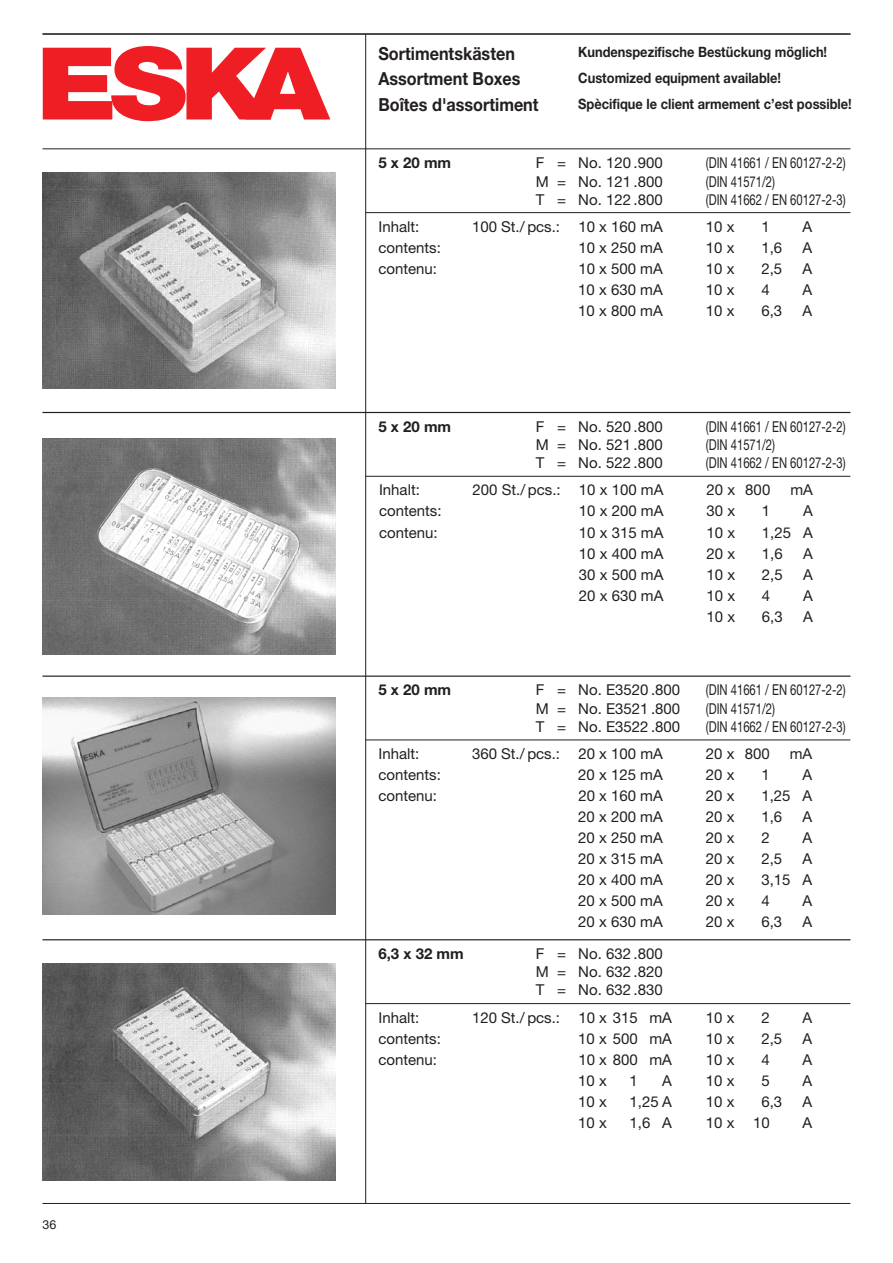
<style>
.page{position:relative;width:893px;height:1263px;background:#fff}
.page>*{position:absolute;margin:0;border:0;box-sizing:border-box;transform-origin:0 0}
.t1{font:900 100.5px "Helvetica Neue";color:#ee1e24;scale:1.15 1}
.t2{font:700 18px/25.5px "Helvetica Neue";color:#231f20;scale:.9 1}
.t3{font:15px/18.1px "Helvetica Neue";color:#231f20;text-align:justify}
.t4{font:15px "Helvetica Neue";color:#231f20;scale:.75 1}
.t5{font:700 15px "Helvetica Neue";letter-spacing:.28em;color:#231f20}
.t6{font:700 14.25px/26.2px "Helvetica Neue";color:#231f20;scale:.9 1}
.t7{font:12.45px "Helvetica Neue";color:#231f20}
</style>
<div class="page">
<hr style="left:43px;top:33px;width:807px;height:2px;background:#231f20">
<hr style="left:43px;top:148px;width:807px;height:1px;background:#231f20">
<hr style="left:365px;top:34px;width:1px;height:1169px;background:#231f20">
<hr style="left:43px;top:412px;width:807px;height:1px;background:#231f20">
<hr style="left:43px;top:675px;width:807px;height:2px;background:#231f20">
<hr style="left:43px;top:939px;width:807px;height:1px;background:#231f20">
<hr style="left:366px;top:212px;width:484px;height:1px;background:#231f20">
<hr style="left:366px;top:476px;width:484px;height:1px;background:#231f20">
<hr style="left:366px;top:739px;width:484px;height:1px;background:#231f20">
<hr style="left:366px;top:1003px;width:484px;height:1px;background:#231f20">
<hr style="left:43px;top:1203px;width:807px;height:1px;background:#231f20">
<img style="left:43px;top:172px;width:293px;height:217px">
<img style="left:43px;top:697px;width:293px;height:217px">
<img style="left:43px;top:438px;width:293px;height:217px">
<img style="left:43px;top:963px;width:293px;height:217px">
<h1 class="t1" style="left:36px;top:48px;width:256px">ESKA</h1>
<p class="t2" style="left:378px;top:42px;width:179px">Sortimentskästen<br>Assortment Boxes<br>Boîtes d'assortiment</p>
<p class="t6" style="left:578px;top:40px;width:305px">Kundenspezifische Bestückung möglich!<br>Customized equipment available!<br>Spècifique le client armement c’est possible!</p>
<p class="t5" style="left:378px;top:158px;width:74px">5x20mm</p>
<p class="t3" style="left:536px;top:155px;width:129px">F = No. 120 .900</p>
<p class="t4" style="left:706px;top:158px;width:188px">(DIN 41661 / EN 60127-2-2)</p>
<p class="t3" style="left:536px;top:174px;width:129px">M = No. 121 .800</p>
<p class="t4" style="left:706px;top:176px;width:94px">(DIN 41571/2)</p>
<p class="t3" style="left:536px;top:192px;width:129px">T = No. 122 .800</p>
<p class="t4" style="left:706px;top:194px;width:188px">(DIN 41662 / EN 60127-2-3)</p>
<p class="t3" style="left:378px;top:219px;width:42px">Inhalt:</p>
<p class="t3" style="left:472px;top:219px;width:192px">100 St./ pcs.: 10 x 160 mA</p>
<p class="t3" style="left:706px;top:219px;width:30px">10 x</p>
<p class="t3" style="left:761px;top:219px;width:10px">1</p>
<p class="t3" style="left:802px;top:219px;width:11px">A</p>
<p class="t3" style="left:378px;top:240px;width:64px">contents:</p>
<p class="t3" style="left:578px;top:240px;width:86px">10 x 250 mA</p>
<p class="t3" style="left:706px;top:240px;width:30px">10 x</p>
<p class="t3" style="left:761px;top:240px;width:22px">1,6</p>
<p class="t3" style="left:802px;top:240px;width:11px">A</p>
<p class="t3" style="left:378px;top:261px;width:60px">contenu:</p>
<p class="t3" style="left:578px;top:261px;width:86px">10 x 500 mA</p>
<p class="t3" style="left:706px;top:261px;width:30px">10 x</p>
<p class="t3" style="left:761px;top:261px;width:22px">2,5</p>
<p class="t3" style="left:802px;top:261px;width:11px">A</p>
<p class="t3" style="left:578px;top:282px;width:86px">10 x 630 mA</p>
<p class="t3" style="left:706px;top:282px;width:30px">10 x</p>
<p class="t3" style="left:761px;top:282px;width:10px">4</p>
<p class="t3" style="left:802px;top:282px;width:11px">A</p>
<p class="t3" style="left:578px;top:303px;width:86px">10 x 800 mA</p>
<p class="t3" style="left:706px;top:303px;width:30px">10 x</p>
<p class="t3" style="left:761px;top:303px;width:22px">6,3</p>
<p class="t3" style="left:802px;top:303px;width:11px">A</p>
<p class="t5" style="left:378px;top:421px;width:74px">5x20mm</p>
<p class="t3" style="left:536px;top:419px;width:129px">F = No. 520 .800</p>
<p class="t4" style="left:706px;top:421px;width:188px">(DIN 41661 / EN 60127-2-2)</p>
<p class="t3" style="left:536px;top:437px;width:129px">M = No. 521 .800</p>
<p class="t4" style="left:706px;top:439px;width:94px">(DIN 41571/2)</p>
<p class="t3" style="left:536px;top:455px;width:129px">T = No. 522 .800</p>
<p class="t4" style="left:706px;top:457px;width:188px">(DIN 41662 / EN 60127-2-3)</p>
<p class="t3" style="left:379px;top:482px;width:42px">Inhalt:</p>
<p class="t3" style="left:473px;top:482px;width:192px">200 St./ pcs.: 10 x 100 mA</p>
<p class="t3" style="left:706px;top:482px;width:65px">20 x 800</p>
<p class="t3" style="left:790px;top:482px;width:24px">mA</p>
<p class="t3" style="left:379px;top:503px;width:64px">contents:</p>
<p class="t3" style="left:579px;top:503px;width:86px">10 x 200 mA</p>
<p class="t3" style="left:706px;top:503px;width:30px">30 x</p>
<p class="t3" style="left:762px;top:503px;width:10px">1</p>
<p class="t3" style="left:803px;top:503px;width:11px">A</p>
<p class="t3" style="left:379px;top:524px;width:60px">contenu:</p>
<p class="t3" style="left:579px;top:524px;width:86px">10 x 315 mA</p>
<p class="t3" style="left:706px;top:524px;width:30px">10 x</p>
<p class="t3" style="left:762px;top:524px;width:52px">1,25 A</p>
<p class="t3" style="left:579px;top:545px;width:86px">10 x 400 mA</p>
<p class="t3" style="left:706px;top:545px;width:30px">20 x</p>
<p class="t3" style="left:762px;top:545px;width:22px">1,6</p>
<p class="t3" style="left:803px;top:545px;width:11px">A</p>
<p class="t3" style="left:579px;top:566px;width:86px">30 x 500 mA</p>
<p class="t3" style="left:706px;top:566px;width:30px">10 x</p>
<p class="t3" style="left:762px;top:566px;width:22px">2,5</p>
<p class="t3" style="left:803px;top:566px;width:11px">A</p>
<p class="t3" style="left:579px;top:587px;width:86px">20 x 630 mA</p>
<p class="t3" style="left:706px;top:587px;width:30px">10 x</p>
<p class="t3" style="left:762px;top:587px;width:10px">4</p>
<p class="t3" style="left:803px;top:587px;width:11px">A</p>
<p class="t3" style="left:706px;top:608px;width:30px">10 x</p>
<p class="t3" style="left:762px;top:608px;width:22px">6,3</p>
<p class="t3" style="left:803px;top:608px;width:11px">A</p>
<p class="t5" style="left:378px;top:685px;width:74px">5x20mm</p>
<p class="t3" style="left:536px;top:682px;width:146px">F = No. E3520 .800</p>
<p class="t4" style="left:706px;top:685px;width:188px">(DIN 41661 / EN 60127-2-2)</p>
<p class="t3" style="left:536px;top:701px;width:146px">M = No. E3521 .800</p>
<p class="t4" style="left:706px;top:703px;width:94px">(DIN 41571/2)</p>
<p class="t3" style="left:536px;top:719px;width:146px">T = No. E3522 .800</p>
<p class="t4" style="left:706px;top:721px;width:188px">(DIN 41662 / EN 60127-2-3)</p>
<p class="t3" style="left:378px;top:746px;width:42px">Inhalt:</p>
<p class="t3" style="left:472px;top:746px;width:192px">360 St./ pcs.: 20 x 100 mA</p>
<p class="t3" style="left:706px;top:746px;width:65px">20 x 800</p>
<p class="t3" style="left:790px;top:746px;width:24px">mA</p>
<p class="t3" style="left:378px;top:767px;width:64px">contents:</p>
<p class="t3" style="left:578px;top:767px;width:86px">20 x 125 mA</p>
<p class="t3" style="left:706px;top:767px;width:30px">20 x</p>
<p class="t3" style="left:761px;top:767px;width:10px">1</p>
<p class="t3" style="left:802px;top:767px;width:11px">A</p>
<p class="t3" style="left:378px;top:788px;width:60px">contenu:</p>
<p class="t3" style="left:578px;top:788px;width:86px">20 x 160 mA</p>
<p class="t3" style="left:706px;top:788px;width:30px">20 x</p>
<p class="t3" style="left:761px;top:788px;width:52px">1,25 A</p>
<p class="t3" style="left:578px;top:809px;width:86px">20 x 200 mA</p>
<p class="t3" style="left:706px;top:809px;width:30px">20 x</p>
<p class="t3" style="left:761px;top:809px;width:22px">1,6</p>
<p class="t3" style="left:802px;top:809px;width:11px">A</p>
<p class="t3" style="left:578px;top:830px;width:86px">20 x 250 mA</p>
<p class="t3" style="left:706px;top:830px;width:30px">20 x</p>
<p class="t3" style="left:761px;top:830px;width:10px">2</p>
<p class="t3" style="left:802px;top:830px;width:11px">A</p>
<p class="t3" style="left:578px;top:851px;width:86px">20 x 315 mA</p>
<p class="t3" style="left:706px;top:851px;width:30px">20 x</p>
<p class="t3" style="left:761px;top:851px;width:22px">2,5</p>
<p class="t3" style="left:802px;top:851px;width:11px">A</p>
<p class="t3" style="left:578px;top:872px;width:86px">20 x 400 mA</p>
<p class="t3" style="left:706px;top:872px;width:30px">20 x</p>
<p class="t3" style="left:761px;top:872px;width:52px">3,15 A</p>
<p class="t3" style="left:578px;top:893px;width:86px">20 x 500 mA</p>
<p class="t3" style="left:706px;top:893px;width:30px">20 x</p>
<p class="t3" style="left:761px;top:893px;width:10px">4</p>
<p class="t3" style="left:802px;top:893px;width:11px">A</p>
<p class="t3" style="left:578px;top:914px;width:86px">20 x 630 mA</p>
<p class="t3" style="left:706px;top:914px;width:30px">20 x</p>
<p class="t3" style="left:761px;top:914px;width:22px">6,3</p>
<p class="t3" style="left:802px;top:914px;width:11px">A</p>
<p class="t5" style="left:378px;top:948px;width:87px">6,3 x 32 mm</p>
<p class="t3" style="left:536px;top:946px;width:129px">F = No. 632 .800<br>M = No. 632 .820<br>T = No. 632 .830</p>
<p class="t7" style="left:43px;top:1220px;width:15px">36</p>
<p class="t3" style="left:378px;top:1010px;width:42px">Inhalt:</p>
<p class="t3" style="left:472px;top:1010px;width:201px">120 St./ pcs.: 10 x 315 mA</p>
<p class="t3" style="left:706px;top:1010px;width:30px">10 x</p>
<p class="t3" style="left:761px;top:1010px;width:10px">2</p>
<p class="t3" style="left:802px;top:1010px;width:11px">A</p>
<p class="t3" style="left:378px;top:1031px;width:64px">contents:</p>
<p class="t3" style="left:578px;top:1031px;width:95px">10 x 500 mA</p>
<p class="t3" style="left:706px;top:1031px;width:30px">10 x</p>
<p class="t3" style="left:761px;top:1031px;width:22px">2,5</p>
<p class="t3" style="left:802px;top:1031px;width:11px">A</p>
<p class="t3" style="left:378px;top:1052px;width:60px">contenu:</p>
<p class="t3" style="left:578px;top:1052px;width:95px">10 x 800 mA</p>
<p class="t3" style="left:706px;top:1052px;width:30px">10 x</p>
<p class="t3" style="left:761px;top:1052px;width:10px">4</p>
<p class="t3" style="left:802px;top:1052px;width:11px">A</p>
<p class="t3" style="left:578px;top:1073px;width:30px">10 x</p>
<p class="t3" style="left:629px;top:1073px;width:10px">1</p>
<p class="t3" style="left:662px;top:1073px;width:11px">A</p>
<p class="t3" style="left:706px;top:1073px;width:30px">10 x</p>
<p class="t3" style="left:761px;top:1073px;width:10px">5</p>
<p class="t3" style="left:802px;top:1073px;width:11px">A</p>
<p class="t3" style="left:578px;top:1094px;width:30px">10 x</p>
<p class="t3" style="left:629px;top:1094px;width:44px">1,25 A</p>
<p class="t3" style="left:706px;top:1094px;width:30px">10 x</p>
<p class="t3" style="left:761px;top:1094px;width:22px">6,3</p>
<p class="t3" style="left:802px;top:1094px;width:11px">A</p>
<p class="t3" style="left:578px;top:1115px;width:30px">10 x</p>
<p class="t3" style="left:629px;top:1115px;width:44px">1,6 A</p>
<p class="t3" style="left:706px;top:1115px;width:65px">10 x 10</p>
<p class="t3" style="left:802px;top:1115px;width:11px">A</p>
</div>
